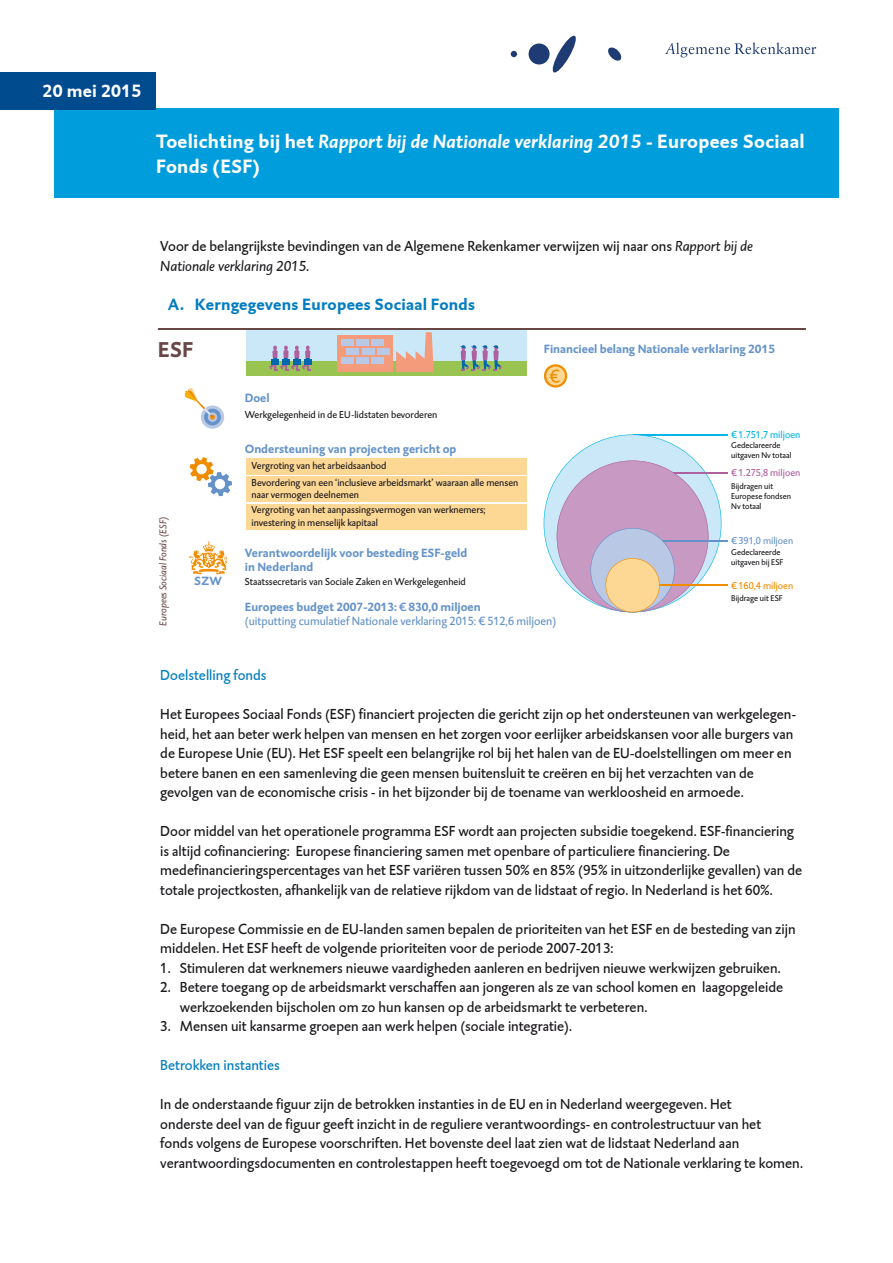
<style>
.page{position:relative;width:893px;height:1263px;background:#fff}
.page>*{position:absolute;margin:0;border:0;box-sizing:border-box;transform-origin:0 0}
.t1{font:700 21.9px "DTL Caspari T";color:#684847}
._11_Kop_B{font:700 19.5px/25.5px "DTL Caspari T";letter-spacing:.015em;color:#fff}
._02_Vet_tussenkop{font:700 18px "DTL Caspari T";letter-spacing:.015em;color:#fff}
._12_Kop_C{font:700 16.5px "DTL Caspari T";letter-spacing:.015em;color:#007dc0}
._00_Plat{font:15px/19.5px "DTL Caspari T";color:#1b181c}
._00_Plat-2{font:15px "DTL Caspari T";color:#007dc0}
.t2{font:700 12.15px/13.4px "DTL Caspari T";color:#6593c9}
.t3{font:12.15px/14.5px "DTL Caspari T";color:#6593c9}
.t4{font:10.2px/16.5px "DTL Caspari T";color:#1b181c}
.t5{font:italic 10.2px "DTL Caspari T";letter-spacing:-.005em;color:#684847}
.t6{font:10.2px "DTL Caspari T";color:#00b6e8}
.t7{font:10.2px "DTL Caspari T";color:#af609f}
.t8{font:10.2px "DTL Caspari T";color:#f08c00}
.t9{font:10.2px "DTL Caspari T";color:#6593c9}
.t10{font:8.55px/10.2px "DTL Caspari T";color:#1b181c}
.s1{font-style:italic}
.s2{font-weight:700}
.s3{font-family:"DTL Caspari T Euro"}
</style>
<div class="page">
<div style="left:246px;top:458px;width:281px;height:17px;background:#fdd895"></div>
<div style="left:246px;top:477px;width:281px;height:25px;background:#fdd895"></div>
<div style="left:246px;top:504px;width:281px;height:26px;background:#fdd895"></div>
<div style="left:246px;top:329px;width:281px;height:47px;background:#cae8f8"></div>
<hr style="left:158px;top:328px;width:647px;height:1px;background:#684847">
<div style="left:246px;top:362px;width:281px;height:14px;background:#9ac451"></div>
<hr style="left:633px;top:434px;width:94px;height:1px;background:#00b6e8">
<hr style="left:633px;top:472px;width:94px;height:2px;background:#af609f">
<hr style="left:633px;top:540px;width:94px;height:2px;background:#6593c9">
<hr style="left:633px;top:585px;width:94px;height:1px;background:#f08c00">
<svg style="left:544px;top:434px;width:177px;height:178px"></svg>
<div style="left:338px;top:335px;width:55px;height:37px;background:#f39b7a"></div>
<svg style="left:396px;top:332px;width:38px;height:40px"></svg>
<div style="left:341px;top:339px;width:13px;height:7px;background:#b9c8e4"></div>
<div style="left:356px;top:339px;width:13px;height:7px;background:#b9c8e4"></div>
<div style="left:372px;top:339px;width:12px;height:7px;background:#b9c8e4"></div>
<div style="left:347px;top:348px;width:12px;height:7px;background:#b9c8e4"></div>
<div style="left:362px;top:348px;width:12px;height:7px;background:#b9c8e4"></div>
<div style="left:377px;top:348px;width:13px;height:7px;background:#b9c8e4"></div>
<div style="left:341px;top:357px;width:13px;height:7px;background:#b9c8e4"></div>
<div style="left:356px;top:357px;width:13px;height:7px;background:#b9c8e4"></div>
<div style="left:372px;top:357px;width:12px;height:7px;background:#b9c8e4"></div>
<div style="left:305px;top:350px;width:5px;height:11px;background:#af609f;border-radius:2px"></div>
<svg style="left:306px;top:346px;width:4px;height:4px"></svg>
<div style="left:304px;top:360px;width:8px;height:5px;background:#0068af"></div>
<div style="left:294px;top:350px;width:5px;height:11px;background:#af609f;border-radius:2px"></div>
<svg style="left:295px;top:346px;width:4px;height:4px"></svg>
<div style="left:283px;top:350px;width:6px;height:11px;background:#af609f;border-radius:2px"></div>
<svg style="left:284px;top:346px;width:4px;height:4px"></svg>
<div style="left:272px;top:350px;width:6px;height:11px;background:#af609f;border-radius:2px"></div>
<svg style="left:273px;top:346px;width:4px;height:4px"></svg>
<svg style="left:269px;top:359px;width:41px;height:12px"></svg>
<svg style="left:461px;top:360px;width:41px;height:11px"></svg>
<div style="left:461px;top:350px;width:5px;height:11px;background:#af609f;border-radius:2px"></div>
<div style="left:472px;top:350px;width:5px;height:11px;background:#af609f;border-radius:2px"></div>
<div style="left:483px;top:350px;width:5px;height:11px;background:#af609f;border-radius:2px"></div>
<div style="left:493px;top:350px;width:6px;height:11px;background:#af609f;border-radius:2px"></div>
<svg style="left:460px;top:345px;width:38px;height:5px"></svg>
<svg style="left:201px;top:405px;width:23px;height:24px"></svg>
<svg style="left:204px;top:409px;width:17px;height:16px"></svg>
<svg style="left:208px;top:412px;width:9px;height:10px"></svg>
<svg style="left:184px;top:387px;width:31px;height:33px"></svg>
<svg style="left:189px;top:541px;width:38px;height:34px"></svg>
<svg style="left:190px;top:457px;width:42px;height:39px"></svg>
<svg style="left:544px;top:364px;width:23px;height:24px"></svg>
<svg style="left:546px;top:366px;width:19px;height:19px"></svg>
<svg style="left:550px;top:370px;width:10px;height:13px"></svg>
<svg style="left:511px;top:51px;width:6px;height:6px"></svg>
<svg style="left:529px;top:35px;width:47px;height:38px"></svg>
<svg style="left:608px;top:47px;width:14px;height:14px"></svg>
<svg style="left:665px;top:42px;width:151px;height:15px"></svg>
<div style="left:54px;top:109px;width:785px;height:89px;background:#009ddd"></div>
<div style="left:0;top:72px;width:156px;height:37px;background:#004a8e"></div>
<p class="_02_Vet_tussenkop" style="left:43px;top:79px;width:100px">20 mei 2015</p>
<p class="_11_Kop_B" style="left:156px;top:128px;width:650px">Toelichting bij het <span class="s1">Rapport bij de Nationale verklaring 2015</span> - Europees Sociaal<br>Fonds (ESF)</p>
<p class="_00_Plat" style="left:160px;top:236px;width:594px">Voor de belangrijkste bevindingen van de Algemene Rekenkamer verwijzen wij naar ons <span class="s1">Rapport bij de<br>Nationale verklaring 2015</span>.</p>
<p class="_12_Kop_C" style="left:167px;top:293px;width:309px">A. Kerngegevens Europees Sociaal Fonds</p>
<p class="t1" style="left:158px;top:335px;width:37px">ESF</p>
<p class="t2" style="left:245px;top:391px;width:26px">Doel</p>
<p class="t4" style="left:245px;top:406px;width:194px">Werkgelegenheid in de EU-lidstaten bevorderen</p>
<p class="t2" style="left:544px;top:342px;width:233px">Financieel belang Nationale verklaring 2015</p>
<p class="t5" style="left:157px;top:626px;width:110px;rotate:-90deg">Europees Sociaal Fonds (ESF)</p>
<p class="t2" style="left:245px;top:442px;width:213px">Ondersteuning van projecten gericht op</p>
<p class="t4" style="left:252px;top:457px;width:268px">Vergroting van het arbeidsaanbod<br>Bevordering van een ‘inclusieve arbeidsmarkt’ waaraan alle mensen</p>
<p class="t4" style="left:252px;top:487px;width:236px;line-height:15.5px">naar vermogen deelnemen<br>Vergroting van het aanpassingsvermogen van werknemers;</p>
<p class="t4" style="left:252px;top:514px;width:128px">investering in menselijk kapitaal</p>
<p class="t2" style="left:245px;top:546px;width:224px">Verantwoordelijk voor besteding ESF-geld in Nederland</p>
<p class="t2" style="left:194px;top:574px;width:29px">SZW</p>
<p class="t4" style="left:245px;top:574px;width:223px">Staatssecretaris van Sociale Zaken en Werkgelegenheid</p>
<p class="t3" style="left:245px;top:599px;width:313px"><span class="s2">Europees budget 2007-2013:</span> <span class="s3">C</span> <span class="s2">830,0 miljoen<br></span>(uitputting cumulatief Nationale verklaring 2015: <span class="s3">A</span> 512,6 miljoen)</p>
<p class="t6" style="left:731px;top:429px;width:70px"><span class="s3">A</span> 1.751,7 miljoen</p>
<p class="t10" style="left:731px;top:440px;width:62px">Gedeclareerde uitgaven Nv totaal</p>
<p class="t7" style="left:731px;top:467px;width:70px"><span class="s3">A</span> 1.275,8 miljoen</p>
<p class="t10" style="left:731px;top:481px;width:61px">Bijdragen uit<br>Europese fondsen<br>Nv totaal</p>
<p class="t10" style="left:731px;top:547px;width:54px">Gedeclareerde uitgaven bij ESF</p>
<p class="t10" style="left:731px;top:593px;width:53px">Bijdrage uit ESF</p>
<p class="t9" style="left:731px;top:535px;width:63px"><span class="s3">A</span> 391,0 miljoen</p>
<p class="t8" style="left:731px;top:579px;width:63px"><span class="s3">A</span> 160,4 miljoen</p>
<p class="_00_Plat-2" style="left:160px;top:666px;width:108px">Doelstelling fonds</p>
<p class="_00_Plat" style="left:160px;top:704px;width:637px">Het Europees Sociaal Fonds (ESF) financiert projecten die gericht zijn op het ondersteunen van werkgelegen&shy;heid, het aan beter werk helpen van mensen en het zorgen voor eerlijker arbeidskansen voor alle burgers van de Europese Unie (EU). Het ESF speelt een belangrijke rol bij het halen van de EU-doelstellingen om meer en betere banen en een samenleving die geen mensen buitensluit te creëren en bij het verzachten van de gevolgen van de economische crisis - in het bijzonder bij de toename van werkloosheid en armoede.</p>
<p class="_00_Plat" style="left:160px;top:821px;width:643px">Door middel van het operationele programma ESF wordt aan projecten subsidie toegekend. ESF-financiering is altijd cofinanciering: Europese financiering samen met openbare of particuliere financiering. De medefinancieringspercentages van het ESF variëren tussen 50% en 85% (95% in uitzonderlijke gevallen) van de totale projectkosten, afhankelijk van de relatieve rijkdom van de lidstaat of regio. In Nederland is het 60%.</p>
<p class="_00_Plat" style="left:160px;top:919px;width:637px">De Europese Commissie en de EU-landen samen bepalen de prioriteiten van het ESF en de besteding van zijn middelen. Het ESF heeft de volgende prioriteiten voor de periode 2007-2013:</p>
<p class="_00_Plat" style="left:160px;top:958px;width:622px">1. Stimuleren dat werknemers nieuwe vaardigheden aanleren en bedrijven nieuwe werkwijzen gebruiken.</p>
<p class="_00_Plat" style="left:180px;top:977px;width:605px;text-indent:-19px">2. Betere toegang op de arbeidsmarkt verschaffen aan jongeren als ze van school komen en laagopgeleide werkzoekenden bijscholen om zo hun kansen op de arbeidsmarkt te verbeteren.</p>
<p class="_00_Plat" style="left:160px;top:1016px;width:413px">3. Mensen uit kansarme groepen aan werk helpen (sociale integratie).</p>
<p class="_00_Plat-2" style="left:160px;top:1056px;width:121px">Betrokken instanties</p>
<p class="_00_Plat" style="left:160px;top:1094px;width:644px">In de onderstaande figuur zijn de betrokken instanties in de EU en in Nederland weergegeven. Het<br>onderste deel van de figuur geeft inzicht in de reguliere verantwoordings- en controlestructuur van het<br>fonds volgens de Europese voorschriften. Het bovenste deel laat zien wat de lidstaat Nederland aan verantwoordingsdocumenten en controlestappen heeft toegevoegd om tot de Nationale verklaring te komen.</p>
</div>
